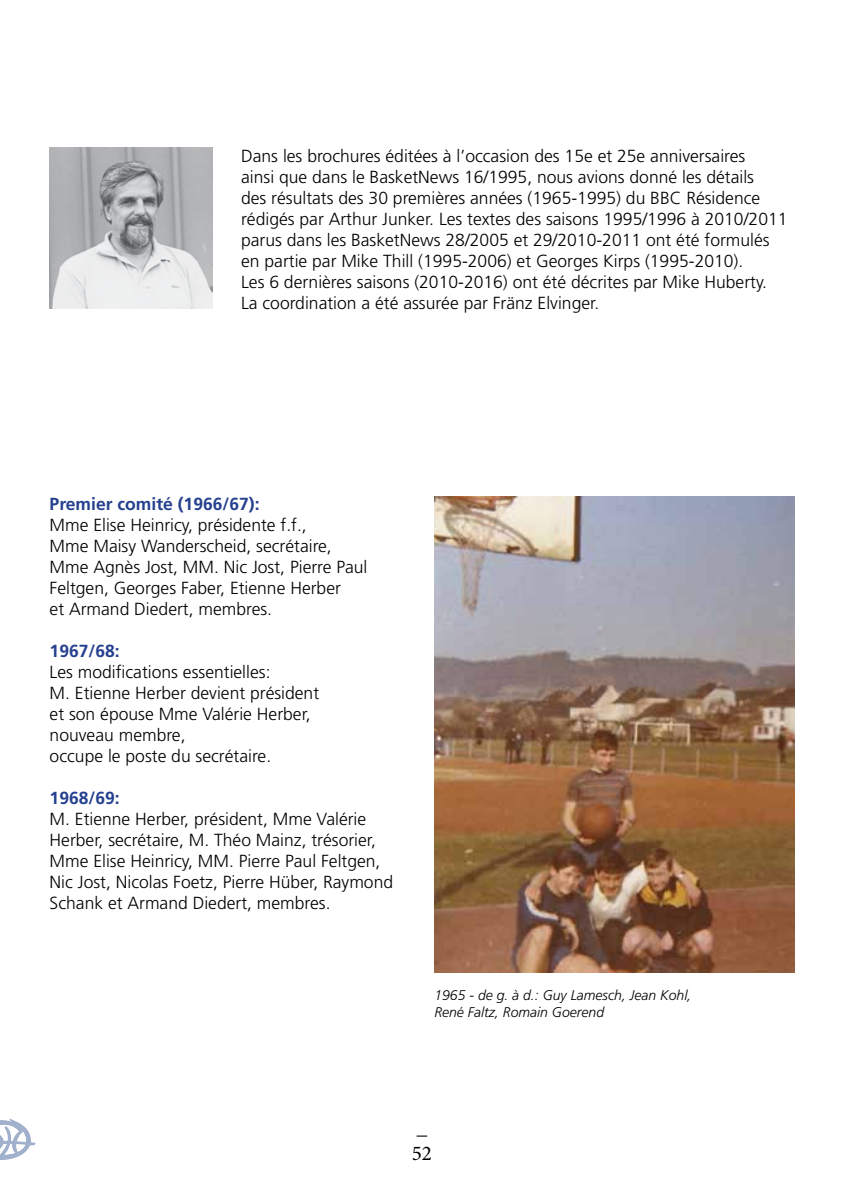
<style>
.page{position:relative;width:844px;height:1191px;background:#fff}
.page>*{position:absolute;margin:0;border:0;box-sizing:border-box;transform-origin:0 0}
.t1{font:21px/25.2px "Minion Pro";color:#000}
.t2{font:300 17.5px/21px "Frutiger";color:#000}
.t3{font:700 17.5px "Frutiger";color:#25408f}
.t4{font:italic 300 14px/17.5px "Frutiger";color:#000}
</style>
<div class="page">
<svg style="left:0;top:1119px;width:35px;height:41px"></svg>
<img style="left:435px;top:496px;width:359px;height:476px">
<img style="left:50px;top:148px;width:162px;height:161px">
<p class="t2" style="left:241px;top:145px;width:547px">Dans les brochures éditées à l’occasion des 15e et 25e anniversaires<br>ainsi que dans le BasketNews 16/1995, nous avions donné les détails<br>des résultats des 30 premières années (1965-1995) du BBC Résidence rédigés par Arthur Junker. Les textes des saisons 1995/1996 à 2010/2011 parus dans les BasketNews 28/2005 et 29/2010-2011 ont été formulés en partie par Mike Thill (1995-2006) et Georges Kirps (1995-2010).<br>Les 6 dernières saisons (2010-2016) ont été décrites par Mike Huberty.<br>La coordination a été assurée par Fränz Elvinger.</p>
<p class="t3" style="left:50px;top:493px;width:211px">Premier comité (1966/67):</p>
<p class="t2" style="left:50px;top:514px;width:319px">Mme Elise Heinricy, présidente f.f.,<br>Mme Maisy Wanderscheid, secrétaire, Mme Agnès Jost, MM. Nic Jost, Pierre Paul Feltgen, Georges Faber, Etienne Herber<br>et Armand Diedert, membres.</p>
<p class="t3" style="left:50px;top:640px;width:72px">1967/68:</p>
<p class="t2" style="left:50px;top:661px;width:271px">Les modifications essentielles:<br>M. Etienne Herber devient président et son épouse Mme Valérie Herber, nouveau membre,<br>occupe le poste du secrétaire.</p>
<p class="t3" style="left:50px;top:787px;width:72px">1968/69:</p>
<p class="t2" style="left:50px;top:808px;width:345px">M. Etienne Herber, président, Mme Valérie Herber, secrétaire, M. Théo Mainz, trésorier, Mme Elise Heinricy, MM. Pierre Paul Feltgen, Nic Jost, Nicolas Foetz, Pierre Hüber, Raymond Schank et Armand Diedert, membres.</p>
<p class="t4" style="left:434px;top:986px;width:258px">1965 - de g. à d.: Guy Lamesch, Jean Kohl,<br>René Faltz, Romain Goerend</p>
<p class="t1" style="left:412px;top:1115px;width:22px">_<br>52</p>
</div>
